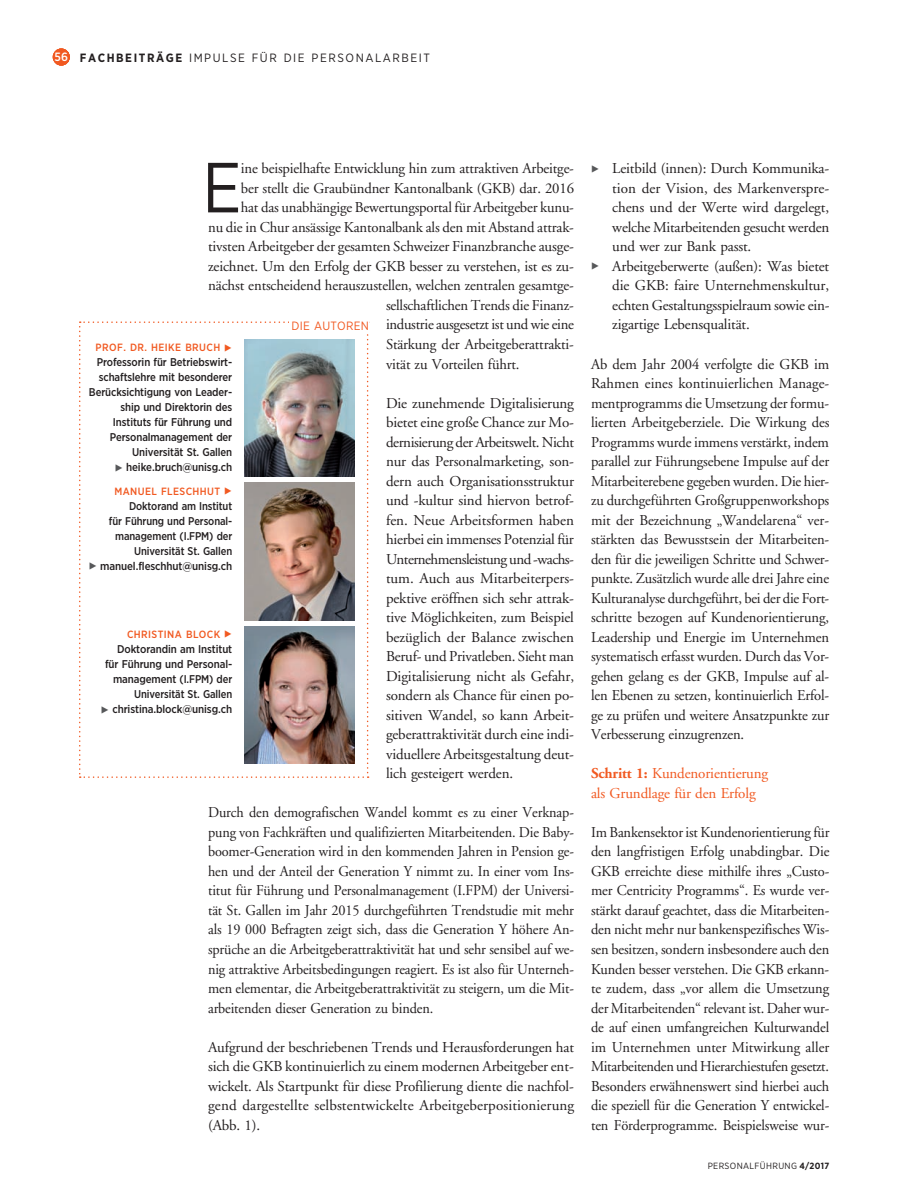
<style>
.page{position:relative;width:897px;height:1195px;background:#fff}
.page>*{position:absolute;margin:0;border:0;box-sizing:border-box;transform-origin:0 0}
.t1{font:70.65px "Gotham Narrow";color:#231f20}
.t2{font:15px/19.5px "Adobe Garamond";letter-spacing:-.01em;color:#231f20;text-align:justify}
.t3{font:15px/19.5px "Adobe Garamond";letter-spacing:-.01em;color:#231f20;text-align:justify;scale:.95 1}
.t4{font:15px/19.5px "Adobe Garamond";letter-spacing:-.01em;color:#231f20;text-align:justify;scale:.96 1}
.t5{font:15px/19.5px "Adobe Garamond";letter-spacing:-.01em;color:#f15921}
.t6{font:12px "Gotham Narrow";letter-spacing:.13em;color:#231f20}
.t7{font:12px "Gotham Narrow";letter-spacing:.02em;color:#f15921}
.t8{font:500 11.25px/15px "Gotham Narrow";letter-spacing:-.01em;color:#231f20;text-align:right}
.t9{font:500 11.25px/15px "Gotham Narrow";letter-spacing:-.01em;color:#231f20;text-align:right;scale:.96 1}
.t10{font:500 10.5px "Gotham Narrow";letter-spacing:.04em;color:#f15921}
.t11{font:9px "Gotham Narrow";letter-spacing:.04em;color:#231f20}
.s1{font-weight:500;color:#fff}
.s2{font-weight:700}
.s3{font-family:"Letter Gothic Std";font-weight:400;font-size:14.1px}
.s4{font-family:"Letter Gothic Std";font-weight:400;font-size:14.1px;color:#57585a}
.s5{font-family:"Letter Gothic Std";font-size:14.1px;color:#57585a}
</style>
<div class="page">
<div style="left:53px;top:48px;width:17px;height:17px;background:#f15921;border-radius:50%"></div>
<svg style="left:79px;top:321px;width:289px;height:456px"></svg>
<img style="left:244px;top:339px;width:111px;height:137px">
<img style="left:244px;top:482px;width:111px;height:138px">
<div style="left:289px;top:320px;width:80px;height:13px;background:#fff"></div>
<img style="left:244px;top:626px;width:111px;height:137px">
<p class="t6" style="left:55px;top:50px;width:377px"><span class="s1">56</span> <span class="s2">FACHBEITRÄGE</span> IMPULSE FÜR DIE PERSONALARBEIT</p>
<h1 class="t1" style="left:202px;top:144px;width:41px">E</h1>
<p class="t2" style="left:241px;top:159px;width:334px">ine beispielhafte Entwicklung hin zum attraktiven Arbeitge-</p>
<p class="t2" style="left:241px;top:179px;width:335px">ber stellt die Graubündner Kantonalbank (GKB) dar. 2016</p>
<p class="t2" style="left:241px;top:198px;width:334px">hat das unabhängige Bewertungsportal für Arbeitgeber kunu-</p>
<p class="t2" style="left:208px;top:218px;width:367px">nu die in Chur ansässige Kantonalbank als den mit Abstand attrak-</p>
<p class="t2" style="left:208px;top:237px;width:367px">tivsten Arbeitgeber der gesamten Schweizer Finanzbranche ausge-</p>
<p class="t2" style="left:208px;top:257px;width:367px">zeichnet. Um den Erfolg der GKB besser zu verstehen, ist es zu-</p>
<p class="t2" style="left:208px;top:276px;width:367px">nächst entscheidend herauszustellen, welchen zentralen gesamtge-</p>
<p class="t2" style="left:386px;top:296px;width:189px">sellschaftlichen Trends die Finanz-</p>
<p class="t2" style="left:386px;top:315px;width:189px">industrie ausgesetzt ist und wie eine</p>
<p class="t2" style="left:386px;top:335px;width:189px">Stärkung der Arbeitgeberattrakti-</p>
<p class="t2" style="left:386px;top:354px;width:135px">vität zu Vorteilen führt.</p>
<p class="t2" style="left:386px;top:393px;width:190px">Die zunehmende Digitalisierung bietet eine große Chance zur Mo&shy;dernisierung der Arbeitswelt. Nicht nur das Personalmarketing, son&shy;dern auch Organisationsstruktur und -kultur sind hiervon betrof&shy;fen. Neue Arbeitsformen haben hierbei ein immenses Potenzial für Unternehmensleistung und -wachs&shy;tum. Auch aus Mitarbeiterpers&shy;pektive eröffnen sich sehr attrak&shy;tive Möglichkeiten, zum Beispiel bezüglich der Balance zwischen Beruf- und Privatleben. Sieht man Digitalisierung nicht als Gefahr, sondern als Chance für einen po&shy;sitiven Wandel, so kann Arbeit&shy;geberattraktivität durch eine indi&shy;viduellere Arbeitsgestaltung deut&shy;lich gesteigert werden.</p>
<p class="t3" style="left:208px;top:803px;width:386px">Durch den demografischen Wandel kommt es zu einer Verknap&shy;pung von Fachkräften und qualifizierten Mitarbeitenden. Die Baby&shy;boomer-Generation wird in den kommenden Jahren in Pension ge&shy;hen und der Anteil der Generation Y nimmt zu. In einer vom Ins&shy;titut für Führung und Personalmanagement (I.FPM) der Universi&shy;tät St. Gallen im Jahr 2015 durchgeführten Trendstudie mit mehr als 19 000 Befragten zeigt sich, dass die Generation Y höhere An&shy;sprüche an die Arbeitgeberattraktivität hat und sehr sensibel auf we&shy;nig attraktive Arbeitsbedingungen reagiert. Es ist also für Unterneh&shy;men elementar, die Arbeitgeberattraktivität zu steigern, um die Mit&shy;arbeitenden dieser Generation zu binden.</p>
<p class="t2" style="left:208px;top:1037px;width:367px">Aufgrund der beschriebenen Trends und Herausforderungen hat sich die GKB kontinuierlich zu einem modernen Arbeitgeber ent&shy;wickelt. Als Startpunkt für diese Profilierung diente die nachfol&shy;gend dargestellte selbstentwickelte Arbeitgeberpositionierung (Abb. 1).</p>
<p class="t7" style="left:291px;top:318px;width:79px">DIE AUTOREN</p>
<p class="t10" style="left:96px;top:341px;width:138px">PROF. DR. HEIKE BRUCH <span class="s3">▶</span></p>
<p class="t8" style="left:89px;top:354px;width:145px">Professorin für Betriebswirt&shy;schaftslehre mit besonderer<br>Berücksichtigung von Leader&shy;ship und Direktorin des<br>Instituts für Führung und<br>Personalmanagement der<br>Universität St. Gallen<br><span class="s4">▶</span> heike.bruch@unisg.ch</p>
<p class="t10" style="left:114px;top:484px;width:119px">MANUEL FLESCHHUT <span class="s3">▶</span></p>
<p class="t9" style="left:89px;top:498px;width:151px">Doktorand am Institut<br>für Führung und Personal&shy;management (I.FPM) der<br>Universität St. Gallen<br><span class="s4">▶</span> manuel.fleschhut@unisg.ch</p>
<p class="t10" style="left:127px;top:627px;width:107px">CHRISTINA BLOCK <span class="s3">▶</span></p>
<p class="t8" style="left:101px;top:641px;width:133px">Doktorandin am Institut für Führung und Personal&shy;management (I.FPM) der<br>Universität St. Gallen<br><span class="s4">▶</span> christina.block@unisg.ch</p>
<p class="t2" style="left:591px;top:159px;width:240px"><span class="s5">▶</span> Leitbild (innen): Durch Kommunika-</p>
<p class="t2" style="left:612px;top:179px;width:218px">tion der Vision, des Markenverspre-</p>
<p class="t2" style="left:612px;top:198px;width:218px">chens und der Werte wird dargelegt,</p>
<p class="t2" style="left:612px;top:218px;width:218px">welche Mitarbeitenden gesucht werden</p>
<p class="t2" style="left:612px;top:237px;width:140px">und wer zur Bank passt.</p>
<p class="t2" style="left:591px;top:257px;width:240px"><span class="s5">▶</span> Arbeitgeberwerte (außen): Was bietet</p>
<p class="t2" style="left:612px;top:276px;width:218px">die GKB: faire Unternehmenskultur,</p>
<p class="t2" style="left:612px;top:296px;width:219px">echten Gestaltungsspielraum sowie ein-</p>
<p class="t2" style="left:612px;top:315px;width:139px">zigartige Lebensqualität.</p>
<p class="t2" style="left:591px;top:354px;width:240px">Ab dem Jahr 2004 verfolgte die GKB im Rahmen eines kontinuierlichen Manage&shy;mentprogramms die Umsetzung der formu&shy;lierten Arbeitgeberziele. Die Wirkung des Programms wurde immens verstärkt, indem parallel zur Führungsebene Impulse auf der Mitarbeiterebene gegeben wurden. Die hier&shy;zu durchgeführten Großgruppenworkshops mit der Bezeichnung „Wandelarena“ ver&shy;stärkten das Bewusstsein der Mitarbeiten&shy;den für die jeweiligen Schritte und Schwer&shy;punkte. Zusätzlich wurde alle drei Jahre eine Kulturanalyse durchgeführt, bei der die Fort&shy;schritte bezogen auf Kundenorientierung, Leadership und Energie im Unternehmen systematisch erfasst wurden. Durch das Vor&shy;gehen gelang es der GKB, Impulse auf al&shy;len Ebenen zu setzen, kontinuierlich Erfol&shy;ge zu prüfen und weitere Ansatzpunkte zur Verbesserung einzugrenzen.</p>
<p class="t5" style="left:591px;top:764px;width:179px"><span class="s2">Schritt 1:</span> Kundenorientierung als Grundlage für den Erfolg</p>
<p class="t4" style="left:591px;top:822px;width:250px">Im Bankensektor ist Kundenorientierung für den langfristigen Erfolg unabdingbar. Die GKB erreichte diese mithilfe ihres „Custo&shy;mer Centricity Programms“. Es wurde ver&shy;stärkt darauf geachtet, dass die Mitarbeiten&shy;den nicht mehr nur bankenspezifisches Wis&shy;sen besitzen, sondern insbesondere auch den Kunden besser verstehen. Die GKB erkann&shy;te zudem, dass „vor allem die Umsetzung der Mitarbeitenden“ relevant ist. Daher wur&shy;de auf einen umfangreichen Kulturwandel im Unternehmen unter Mitwirkung aller Mitarbeitenden und Hierarchiestufen gesetzt.<br>Besonders erwähnenswert sind hierbei auch die speziell für die Generation Y entwickel&shy;ten Förderprogramme. Beispielsweise wur-</p>
<p class="t11" style="left:707px;top:1159px;width:123px">PERSONALFÜHRUNG <span class="s2">4/2017</span></p>
</div>
